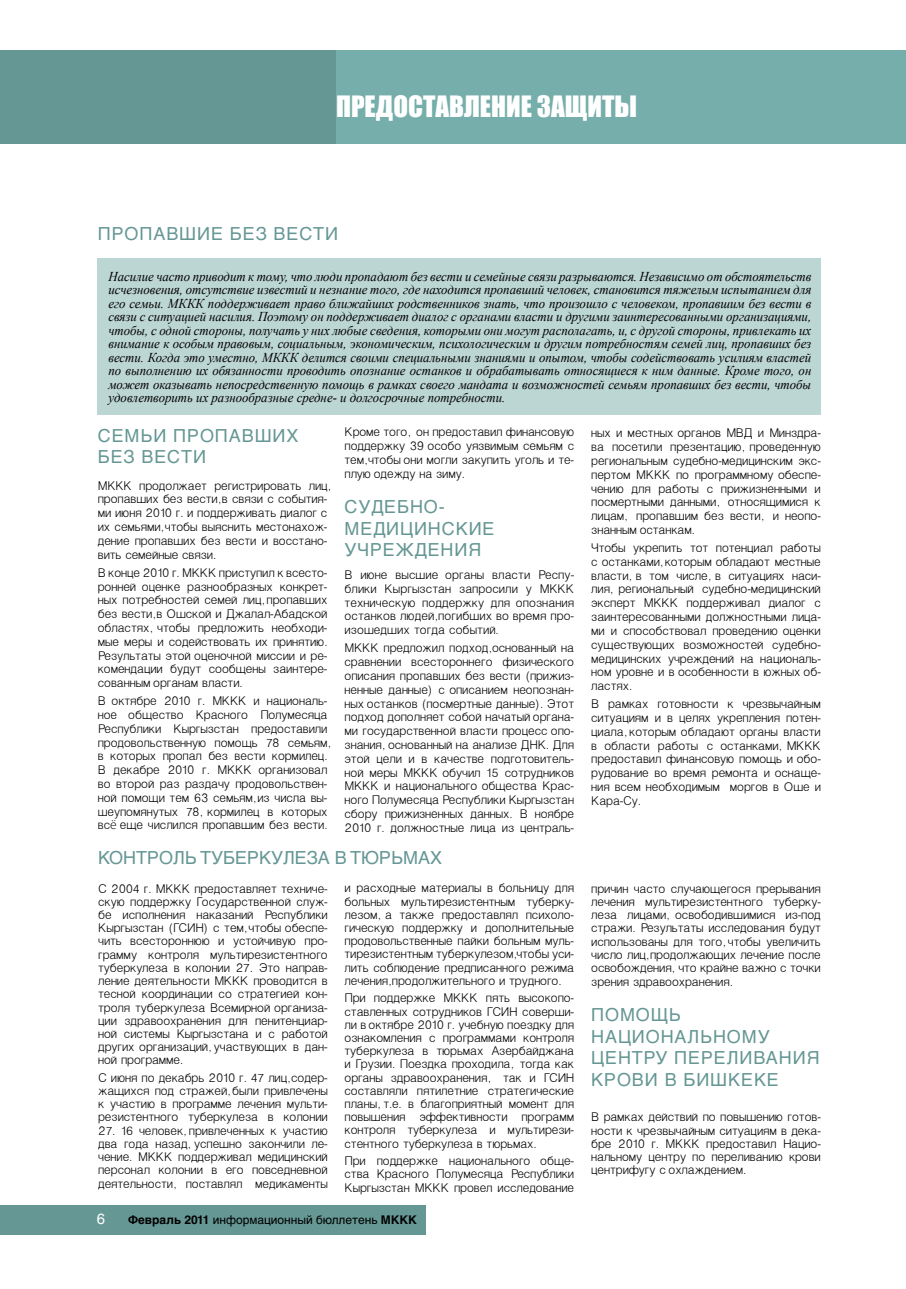
<style>
.page{position:relative;width:906px;height:1289px;background:#fff}
.page>*{position:absolute;margin:0;border:0;box-sizing:border-box;transform-origin:0 0}
.t1{font:27px "Impact";color:#fff}
.t2{font:18px/21.6px "Helvetica Cyr Upright";letter-spacing:.05em;color:#659794}
.t3{font:18px "Helvetica Cyr Upright";color:#659794}
.t4{font:15px "Helvetica Cyr Upright";color:#fff}
.t5{font:13.5px/13.8px "Helvetica Light";letter-spacing:-.01em;color:#000;text-align:justify}
.t6{font:italic 13.5px/13.5px "Times New Roman";color:#000;text-align:justify;scale:.95 1}
.t7{font:12px "Helvetica Cyr Upright";color:#000}
.s1{font-family:"Myriad Pro";font-weight:300}
.s2{font-family:"Helvetica Cyr";font-weight:700}
</style>
<div class="page">
<div style="left:0;top:1204px;width:425px;height:30px;background:#659794"></div>
<div style="left:0;top:50px;width:336px;height:94px;background:#659794"></div>
<div style="left:336px;top:50px;width:570px;height:94px;background:#75aeaa"></div>
<hr style="left:905px;top:50px;width:1px;height:94px;background:#7a8b96">
<div style="left:98px;top:258px;width:723px;height:157px;background:#bcd6d3"></div>
<h1 class="t1" style="left:336px;top:86px;width:302px">ПРЕДОСТАВЛЕНИЕ ЗАЩИТЫ</h1>
<h2 class="t2" style="left:98px;top:222px;width:242px">ПРОПАВШИЕ БЕЗ ВЕСТИ</h2>
<p class="t6" style="left:108px;top:269px;width:741px">Насилие часто приводит к тому, что люди пропадают без вести и семейные связи разрываются. Независимо от обстоятельств исчезновения, отсутствие известий и незнание того, где находится пропавший человек, становится тяжелым испытанием для его семьи. МККК поддерживает право ближайших родственников знать, что произошло с человеком, пропавшим без вести в связи с ситуацией насилия. Поэтому он поддерживает диалог с органами власти и другими заинтересованными организациями, чтобы, с одной стороны, получать у них любые сведения, которыми они могут располагать, и, с другой стороны, привлекать их внимание к особым правовым, социальным, экономическим, психологическим и другим потребностям семей лиц, пропавших без вести. Когда это уместно, МККК делится своими специальными знаниями и опытом, чтобы содействовать усилиям властей по выполнению их обязанности проводить опознание останков и обрабатывать относящиеся к ним данные. Кроме того, он может оказывать непосредственную помощь в рамках своего мандата и возможностей семьям пропавших без вести, чтобы удовлетворить их разнообразные средне- и долгосрочные потребности.</p>
<h2 class="t2" style="left:98px;top:424px;width:202px">СЕМЬИ ПРОПАВШИХ<br>БЕЗ ВЕСТИ</h2>
<p class="t5" style="left:98px;top:479px;width:235px;text-align:left">МККК продолжает регистрировать лиц, пропавших без вести,в связи с события&shy;ми июня 2010 г. и поддерживать диалог с их семьями,чтобы выяснить местонахож&shy;дение пропавших без вести и восстано&shy;вить семейные связи.</p>
<p class="t5" style="left:98px;top:566px;width:231px">В конце 2010 г. МККК приступил к всесто&shy;ронней оценке разнообразных конкрет&shy;ных потребностей семей лиц, пропавших без вести,в Ошской и Джалал-Абадской областях, чтобы предложить необходи&shy;мые меры и содействовать их принятию.<br>Результаты этой оценочной миссии и ре&shy;комендации будут сообщены заинтере&shy;сованным органам власти.</p>
<p class="t5" style="left:98px;top:694px;width:235px;text-align:left">В октябре 2010 г. МККК и националь&shy;ное общество Красного Полумесяца Республики Кыргызстан предоставили продовольственную помощь 78 семьям, в которых пропал без вести кормилец.<br>В декабре 2010 г. МККК организовал во второй раз раздачу продовольствен&shy;ной помощи тем 63 семьям,из числа вы&shy;шеупомянутых 78, кормилец в которых вс<span class="s1">ё</span> еще числился пропавшим без вести.</p>
<p class="t5" style="left:344px;top:425px;width:231px">Кроме того, он предоставил финансовую поддержку 39 особо уязвимым семьям с тем,чтобы они могли закупить уголь и те&shy;плую одежду на зиму.</p>
<h2 class="t2" style="left:344px;top:496px;width:151px">СУДЕБНО-<br>МЕДИЦИНСКИЕ<br>УЧРЕЖДЕНИЯ</h2>
<p class="t5" style="left:344px;top:568px;width:231px">В июне высшие органы власти Респу&shy;блики Кыргызстан запросили у МККК техническую поддержку для опознания останков людей,погибших во время про&shy;изошедших тогда событий.</p>
<p class="t5" style="left:344px;top:641px;width:231px">МККК предложил подход,основанный на сравнении всестороннего физического описания пропавших без вести (прижиз&shy;ненные данные) с описанием неопознан&shy;ных останков (посмертные данные). Этот подход дополняет собой начатый органа&shy;ми государственной власти процесс опо&shy;знания, основанный на анализе ДНК. Для этой цели и в качестве подготовитель&shy;ной меры МККК обучил 15 сотрудников МККК и национального общества Крас&shy;ного Полумесяца Республики Кыргызстан сбору прижизненных данных. В ноябре 2010 г. должностные лица из централь-</p>
<h2 class="t3" style="left:98px;top:847px;width:345px">КОНТРОЛЬ ТУБЕРКУЛЕЗА В ТЮРЬМАХ</h2>
<p class="t5" style="left:98px;top:882px;width:231px;line-height:13.2px">С 2004 г. МККК предоставляет техниче&shy;скую поддержку Государственной служ&shy;бе исполнения наказаний Республики Кыргызстан (ГСИН) с тем,чтобы обеспе&shy;чить всестороннюю и устойчивую про&shy;грамму контроля мультирезистентного туберкулеза в колонии 27. Это направ&shy;ление деятельности МККК проводится в тесной координации со стратегией кон&shy;троля туберкулеза Всемирной организа&shy;ции здравоохранения для пенитенциар&shy;ной системы Кыргызстана и с работой других организаций, участвующих в дан&shy;ной программе.</p>
<p class="t5" style="left:98px;top:1071px;width:231px;line-height:13.2px">С июня по декабрь 2010 г. 47 лиц,содер&shy;жащихся под стражей, были привлечены к участию в программе лечения мульти&shy;резистентного туберкулеза в колонии</p>
<p class="t5" style="left:98px;top:1124px;width:231px;line-height:13.2px">27. 16 человек, привлеченных к участию два года назад, успешно закончили ле&shy;чение. МККК поддерживал медицинский персонал колонии в его повседневной деятельности, поставлял медикаменты</p>
<p class="t5" style="left:344px;top:882px;width:231px;line-height:13.2px">и расходные материалы в больницу для больных мультирезистентным туберку&shy;лезом, а также предоставлял психоло&shy;гическую поддержку и дополнительные продовольственные пайки больным муль&shy;тирезистентным туберкулезом,чтобы уси&shy;лить соблюдение предписанного режима лечения,продолжительного и трудного.</p>
<p class="t5" style="left:344px;top:992px;width:231px;line-height:13.2px">При поддержке МККК пять высокопо&shy;ставленных сотрудников ГСИН соверши&shy;ли в октябре 2010 г. учебную поездку для ознакомления с программами контроля туберкулеза в тюрьмах Азербайджана и Грузии. Поездка проходила, тогда как органы здравоохранения, так и ГСИН составляли пятилетние стратегические планы, т.е. в благоприятный момент для повышения эффективности программ контроля туберкулеза и мультирези&shy;стентного туберкулеза в тюрьмах.</p>
<p class="t5" style="left:344px;top:1154px;width:231px;line-height:13.2px">При поддержке национального обще&shy;ства Красного Полумесяца Республики Кыргызстан МККК провел исследование</p>
<p class="t4" style="left:97px;top:1210px;width:10px">6</p>
<p class="t7" style="left:128px;top:1212px;width:290px"><span class="s2">Февраль 2011</span> информационный бюллетень <span class="s2">МККК</span></p>
<p class="t5" style="left:591px;top:427px;width:231px">ных и местных органов МВД и Минздра&shy;ва посетили презентацию, проведенную региональным судебно-медицинским экс&shy;пертом МККК по программному обеспе&shy;чению для работы с прижизненными и посмертными данными, относящимися к лицам, пропавшим без вести, и неопо&shy;знанным останкам.</p>
<p class="t5" style="left:591px;top:541px;width:231px">Чтобы укрепить тот потенциал работы с останками, которым обладают местные власти, в том числе, в ситуациях наси&shy;лия, региональный судебно-медицинский эксперт МККК поддерживал диалог с заинтересованными должностными лица&shy;ми и способствовал проведению оценки существующих возможностей судебно&shy;медицинских учреждений на националь&shy;ном уровне и в особенности в южных об&shy;ластях.</p>
<p class="t5" style="left:591px;top:697px;width:231px">В рамках готовности к чрезвычайным ситуациям и в целях укрепления потен&shy;циала, которым обладают органы власти в области работы с останками, МККК предоставил финансовую помощь и обо&shy;рудование во время ремонта и оснаще&shy;ния всем необходимым моргов в Оше и Кара-Су.</p>
<p class="t5" style="left:591px;top:882px;width:231px;line-height:13.4px">причин часто случающегося прерывания лечения мультирезистентного туберку&shy;леза лицами, освободившимися из-под стражи. Результаты исследования будут использованы для того, чтобы увеличить число лиц,продолжающих лечение после освобождения, что крайне важно с точки зрения здравоохранения.</p>
<h2 class="t2" style="left:591px;top:1004px;width:230px">ПОМОЩЬ<br>НАЦИОНАЛЬНОМУ<br>ЦЕНТРУ ПЕРЕЛИВАНИЯ<br>КРОВИ В БИШКЕКЕ</h2>
<p class="t5" style="left:591px;top:1110px;width:231px;line-height:13.2px">В рамках действий по повышению готов&shy;ности к чрезвычайным ситуациям в дека&shy;бре 2010 г. МККК предоставил Нацио&shy;нальному центру по переливанию крови центрифугу с охлаждением.</p>
</div>
